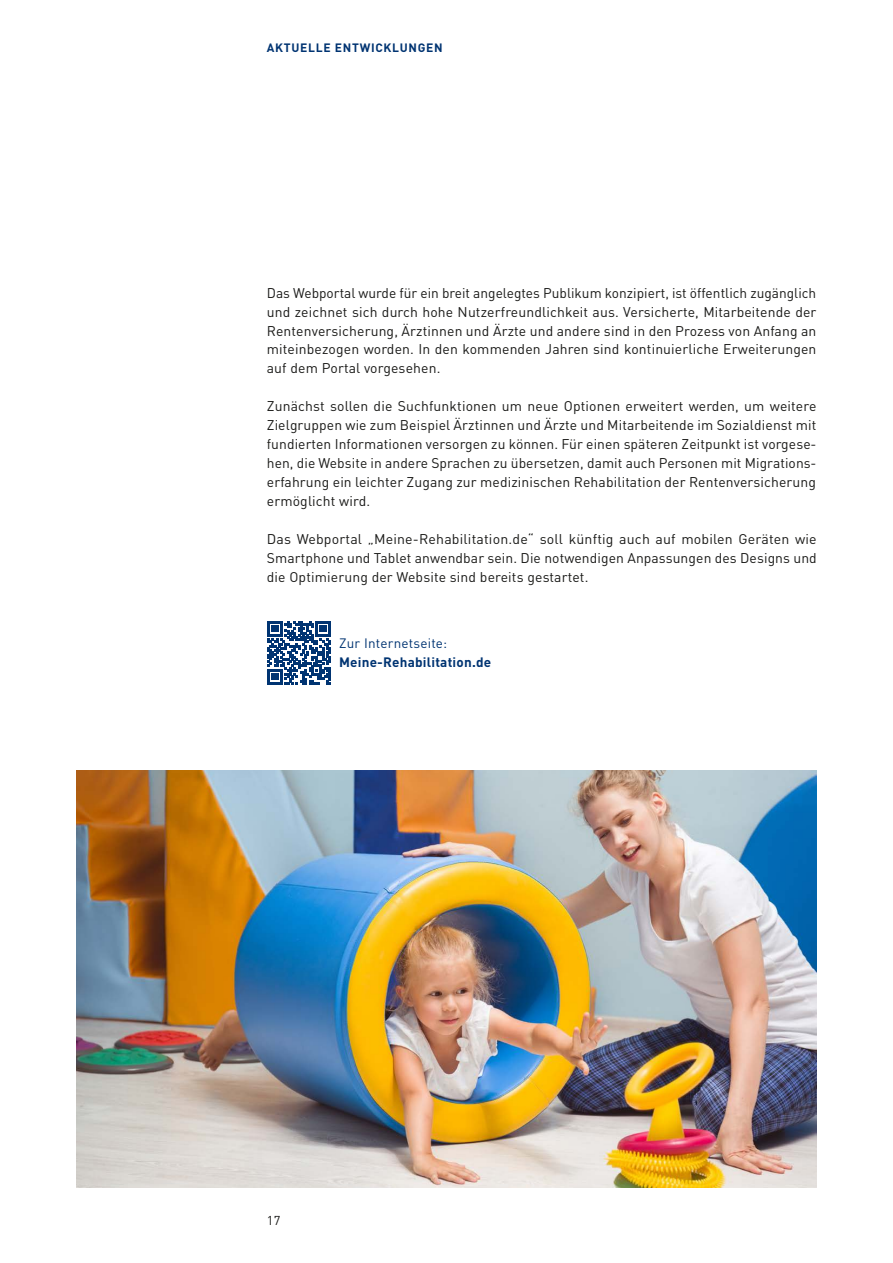
<style>
.page{position:relative;width:893px;height:1263px;background:#fff}
.page>*{position:absolute;margin:0;border:0;box-sizing:border-box;transform-origin:0 0}
.Text_Text_justify{font:13.95px/18.9px "DIN Pro DR Vp";letter-spacing:.01em;color:#1a1a18;text-align:justify}
.Sonstiges_QR-Code-Text{font:700 13.5px "DIN Pro DR Vp";letter-spacing:.015em;color:#003472}
.Sonstiges_QR-Code-Text-2{font:13.5px "DIN Pro DR Vp";letter-spacing:.015em;color:#003472}
.t1{font:12.75px "DIN Pro DR Vp";color:#1a1a18}
.t2{font:700 12px "DIN Pro DR Vp";letter-spacing:.06em;color:#003472}
</style>
<div class="page">
<img style="left:77px;top:771px;width:739px;height:416px">
<svg style="left:267px;top:621px;width:64px;height:63px"></svg>
<p class="t2" style="left:267px;top:39px;width:177px">AKTUELLE ENTWICKLUNGEN</p>
<p class="Text_Text_justify" style="left:267px;top:283px;width:551px">Das Webportal wurde für ein breit angelegtes Publikum konzipiert, ist öffentlich zugänglich und zeichnet sich durch hohe Nutzerfreundlichkeit aus. Versicherte, Mitarbeitende der Rentenversicherung, Ärztinnen und Ärzte und andere sind in den Prozess von Anfang an miteinbezogen worden. In den kommenden Jahren sind kontinuierliche Erweiterungen auf dem Portal vorgesehen.</p>
<p class="Text_Text_justify" style="left:267px;top:396px;width:551px">Zunächst sollen die Suchfunktionen um neue Optionen erweitert werden, um weitere Zielgruppen wie zum Beispiel Ärztinnen und Ärzte und Mitarbeitende im Sozialdienst mit fundierten Informationen versorgen zu können. Für einen späteren Zeitpunkt ist vorgese&shy;hen, die Website in andere Sprachen zu übersetzen, damit auch Personen mit Migrations&shy;erfahrung ein leichter Zugang zur medizinischen Rehabilitation der Rentenversicherung ermöglicht wird.</p>
<p class="Text_Text_justify" style="left:267px;top:529px;width:551px">Das Webportal „Meine-Rehabilitation.de“ soll künftig auch auf mobilen Geräten wie Smartphone und Tablet anwendbar sein. Die notwendigen Anpassungen des Designs und die Optimierung der Website sind bereits gestartet.</p>
<p class="Sonstiges_QR-Code-Text-2" style="left:339px;top:635px;width:110px">Zur Internetseite:</p>
<p class="Sonstiges_QR-Code-Text" style="left:339px;top:653px;width:154px">Meine-Rehabilitation.de</p>
<p class="t1" style="left:267px;top:1212px;width:15px">17</p>
</div>
